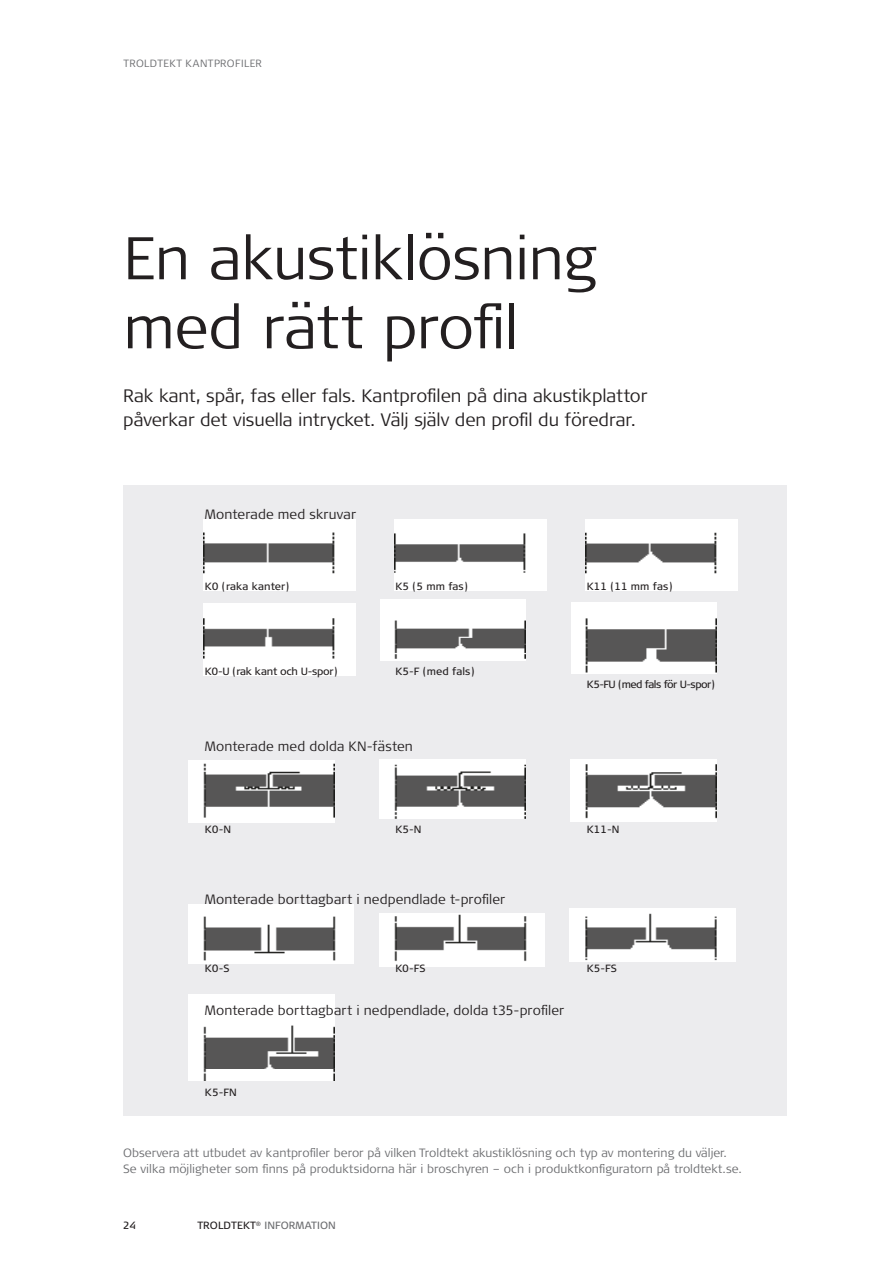
<style>
.page{position:relative;width:893px;height:1263px;background:#fff}
.page>*{position:absolute;margin:0;border:0;box-sizing:border-box;transform-origin:0 0}
.Rubrik{font:300 60px/69px "Signa Pro";letter-spacing:-.01em;color:#231f20}
.Underrubrik{font:300 18px/24px "Signa Pro";letter-spacing:-.01em;color:#231f20}
.t1{font:300 13.5px "Signa Pro";letter-spacing:.005em;color:#231f20}
.Brødtekst{font:300 12px/16.5px "Signa Pro";color:#6c6d70}
.t2{font:10.5px "Signa Pro";color:#231f20}
.t3{font:10.5px "Signa Pro";letter-spacing:-.05em;color:#231f20}
.t4{font:10.5px "Signa Pro";letter-spacing:-.025em;color:#231f20}
.t5{font:10.5px "Signa Pro";letter-spacing:.01em;color:#6c6d70}
.t6{font:300 10.5px "Signa Pro";letter-spacing:.04em;color:#6c6d70}
.s1{color:#231f20}
</style>
<div class="page">
<div style="left:123px;top:485px;width:664px;height:630px;background:#ececee"></div>
<img style="left:204px;top:519px;width:152px;height:72px">
<img style="left:395px;top:519px;width:151px;height:72px">
<img style="left:586px;top:519px;width:151px;height:71px">
<img style="left:204px;top:604px;width:152px;height:71px">
<img style="left:381px;top:599px;width:144px;height:61px">
<img style="left:572px;top:602px;width:144px;height:72px">
<img style="left:188px;top:760px;width:147px;height:62px">
<img style="left:379px;top:760px;width:146px;height:58px">
<img style="left:570px;top:760px;width:146px;height:62px">
<img style="left:188px;top:904px;width:166px;height:59px">
<img style="left:379px;top:913px;width:166px;height:53px">
<img style="left:570px;top:908px;width:165px;height:53px">
<img style="left:188px;top:994px;width:146px;height:86px">
<p class="t6" style="left:123px;top:56px;width:140px">TROLDTEKT KANTPROFILER</p>
<p class="Rubrik" style="left:123px;top:221px;width:475px">En akustiklösning med rätt profil</p>
<p class="Underrubrik" style="left:123px;top:383px;width:526px">Rak kant, spår, fas eller fals. Kantprofilen på dina akustikplattor påverkar det visuella intrycket. Välj själv den profil du föredrar.</p>
<p class="t1" style="left:205px;top:505px;width:153px">Monterade med skruvar</p>
<p class="t2" style="left:205px;top:579px;width:86px">K0 (raka kanter)</p>
<p class="t2" style="left:395px;top:579px;width:74px">K5 (5 mm fas)</p>
<p class="t2" style="left:587px;top:579px;width:87px">K11 (11 mm fas)</p>
<p class="t4" style="left:205px;top:664px;width:134px">K0-U (rak kant och U-spor)</p>
<p class="t2" style="left:395px;top:664px;width:80px">K5-F (med fals)</p>
<p class="t1" style="left:205px;top:737px;width:209px">Monterade med dolda KN-fästen</p>
<p class="t3" style="left:587px;top:677px;width:129px">K5-FU (med fals för U-spor)</p>
<p class="t2" style="left:205px;top:822px;width:28px">K0-N</p>
<p class="t2" style="left:395px;top:822px;width:28px">K5-N</p>
<p class="t2" style="left:587px;top:822px;width:34px">K11-N</p>
<p class="t1" style="left:205px;top:890px;width:302px">Monterade borttagbart i nedpendlade t-profiler</p>
<p class="t2" style="left:205px;top:961px;width:26px">K0-S</p>
<p class="t2" style="left:395px;top:961px;width:32px">K0-FS</p>
<p class="t2" style="left:587px;top:961px;width:32px">K5-FS</p>
<p class="t1" style="left:205px;top:1001px;width:361px">Monterade borttagbart i nedpendlade, dolda t35-profiler</p>
<p class="t2" style="left:205px;top:1085px;width:33px">K5-FN</p>
<p class="Brødtekst" style="left:123px;top:1144px;width:620px">Observera att utbudet av kantprofiler beror på vilken Troldtekt akustiklösning och typ av montering du väljer.<br>Se vilka möjligheter som finns på produktsidorna här i broschyren – och i produktkonfiguratorn på troldtekt.se.</p>
<p class="t2" style="left:123px;top:1218px;width:14px">24</p>
<p class="t5" style="left:197px;top:1218px;width:140px"><span class="s1">TROLDTEKT</span><sup>®</sup> INFORMATION</p>
</div>
